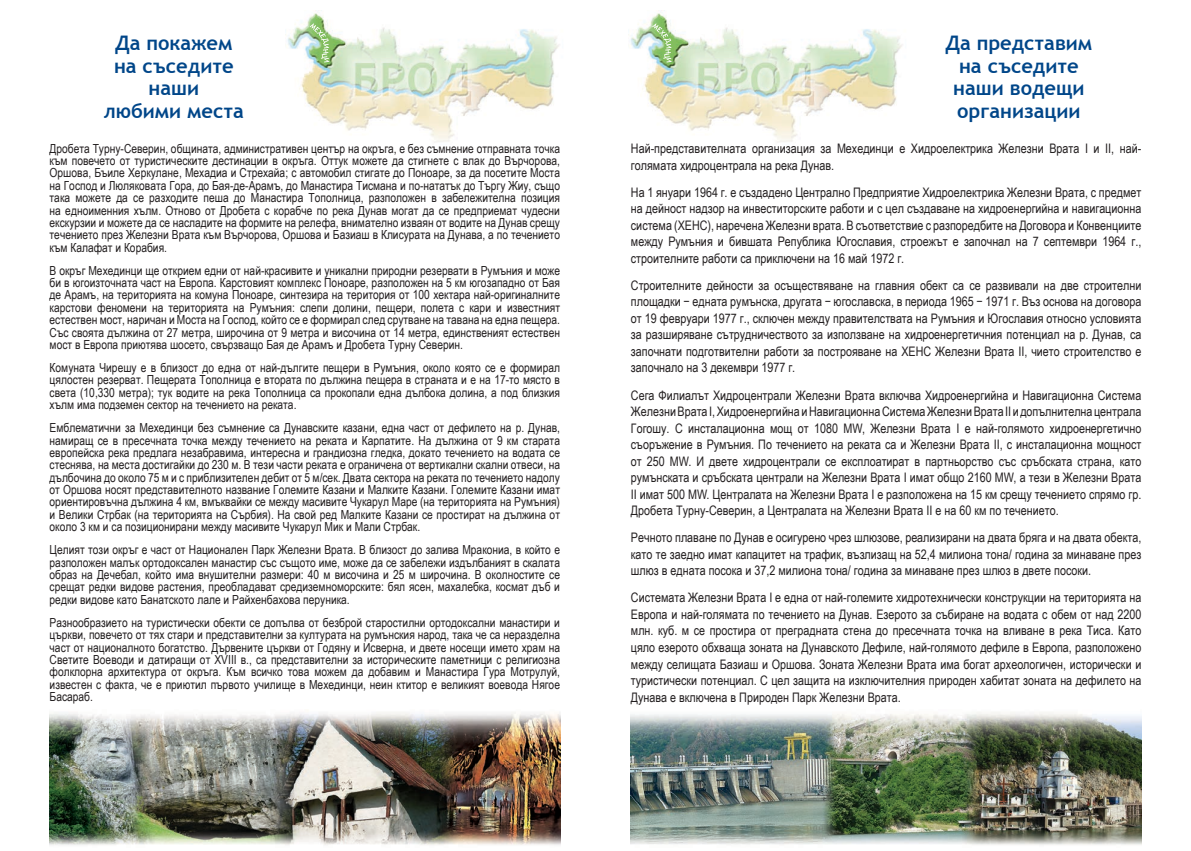
<style>
.page{position:relative;width:1191px;height:851px;background:#fff}
.page>*{position:absolute;margin:0;border:0;box-sizing:border-box;transform-origin:0 0}
.t1{font:700 20px/22.5px "Trebuchet MS";color:#004689;text-align:center}
.t2{font:13.12px/16.5px "Arial Narrow";color:#231f20;text-align:justify}
.t3{font:12.5px/12.4px "Arial Narrow";color:#231f20;text-align:justify}
</style>
<div class="page">
<img style="left:287px;top:10px;width:273px;height:133px">
<img style="left:630px;top:10px;width:273px;height:133px">
<svg style="left:310px;top:23px;width:19px;height:39px"></svg>
<svg style="left:652px;top:23px;width:20px;height:39px"></svg>
<img style="left:50px;top:712px;width:510px;height:133px">
<img style="left:631px;top:712px;width:510px;height:133px">
<h1 class="t1" style="left:104px;top:32px;width:142px">Да покажем на съседите наши<br>любими места</h1>
<h1 class="t1" style="left:945px;top:32px;width:148px">Да представим на съседите наши водещи организации</h1>
<p class="t3" style="left:50px;top:141px;width:512px">Дробета Турну-Северин, общината, административен център на окръга, е без съмнение отправната точка към повечето от туристическите дестинации в окръга. Оттук можете да стигнете с влак до Върчорова, Оршова, Бъиле Херкулане, Мехадиа и Стрехайа; с автомобил стигате до Поноаре, за да посетите Моста на Господ и Люляковата Гора, до Бая-де-Арамъ, до Манастира Тисмана и по-нататък до Търгу Жиу, също така можете да се разходите пеша до Манастира Тополница, разположен в забележителна позиция на едноименния хълм. Отново от Дробета с корабче по река Дунав могат да се предприемат чудесни екскурзии и можете да се насладите на формите на релефа, внимателно изваян от водите на Дунав срещу течението през Железни Врата към Върчорова, Оршова и Базиаш в Клисурата на Дунава, а по течението към Калафат и Корабия.</p>
<p class="t3" style="left:50px;top:263px;width:512px">В окръг Мехединци ще открием едни от най-красивите и уникални природни резервати в Румъния и може би в югоизточната част на Европа. Карстовият комплекс Поноаре, разположен на 5 км югозападно от Бая де Арамъ, на територията на комуна Поноаре, синтезира на територия от 100 хектара най-оригиналните карстови феномени на територията на Румъния: слепи долини, пещери, полета с кари и известният естествен мост, наричан и Моста на Господ, който се е формирал след срутване на тавана на една пещера.<br>Със своята дължина от 27 метра, широчина от 9 метра и височина от 14 метра, единственият естествен мост в Европа приютява шосето, свързващо Бая де Арамъ и Дробета Турну Северин.</p>
<p class="t3" style="left:50px;top:361px;width:512px">Комуната Чирешу е в близост до една от най-дългите пещери в Румъния, около която се е формирал цялостен резерват. Пещерата Тополница е втората по дължина пещера в страната и е на 17-то място в света (10,330 метра); тук водите на река Тополница са прокопали една дълбока долина, а под близкия хълм има подземен сектор на течението на реката.</p>
<p class="t3" style="left:50px;top:421px;width:512px">Емблематични за Мехединци без съмнение са Дунавските казани, една част от дефилето на р. Дунав, намиращ се в пресечната точка между течението на реката и Карпатите. На дължина от 9 км старата европейска река предлага незабравима, интересна и грандиозна гледка, докато течението на водата се стеснява, на места достигайки до 230 м. В тези части реката е ограничена от вертикални скални отвеси, на дълбочина до около 75 м и с приблизителен дебит от 5 м/сек. Двата сектора на реката по течението надолу от Оршова носят представителното название Големите Казани и Малките Казани. Големите Казани имат ориентировъчна дължина 4 км, вмъквайки се между масивите Чукарул Маре (на територията на Румъния) и Велики Стрбак (на територията на Сърбия). На свой ред Малките Казани се простират на дължина от около 3 км и са позиционирани между масивите Чукарул Мик и Мали Стрбак.</p>
<p class="t3" style="left:50px;top:543px;width:512px">Целият този окръг е част от Национален Парк Железни Врата. В близост до залива Мракониа, в който е разположен малък ортодоксален манастир със същото име, може да се забележи издълбаният в скалата образ на Дечебал, който има внушителни размери: 40 м височина и 25 м широчина. В околностите се срещат редки видове растения, преобладават средиземноморските: бял ясен, махалебка, космат дъб и редки видове като Банатското лале и Райхенбахова перуника.</p>
<p class="t3" style="left:50px;top:615px;width:512px">Разнообразието на туристически обекти се допълва от безброй старостилни ортодоксални манастири и църкви, повечето от тях стари и представителни за културата на румънския народ, така че са неразделна част от националното богатство. Дървените църкви от Годяну и Исверна, и двете носещи името храм на Светите Воеводи и датиращи от XVIII в., са представителни за историческите паметници с религиозна фолклорна архитектура от окръга. Към всичко това можем да добавим и Манастира Гура Мотрулуй, известен с факта, че е приютил първото училище в Мехединци, неин ктитор е великият воевода Нягое Басараб.</p>
<p class="t2" style="left:631px;top:140px;width:512px">Най-представителната организация за Мехединци е Хидроелектрика Железни Врата І и ІІ, най&shy;голямата хидроцентрала на река Дунав.</p>
<p class="t2" style="left:631px;top:183px;width:512px">На 1 януари 1964 г. е създадено Централно Предприятие Хидроелектрика Железни Врата, с предмет на дейност надзор на инвеститорските работи и с цел създаване на хидроенергийна и навигационна система (ХЕНС), наречена Железни врата. В съответствие с разпоредбите на Договора и Конвенциите между Румъния и бившата Република Югославия, строежът е започнал на 7 септември 1964 г., строителните работи са приключени на 16 май 1972 г.</p>
<p class="t2" style="left:631px;top:276px;width:512px">Строителните дейности за осъществяване на главния обект са се развивали на две строителни площадки − едната румънска, другата − югославска, в периода 1965 − 1971 г. Въз основа на договора от 19 февруари 1977 г., сключен между правителствата на Румъния и Югославия относно условията за разширяване сътрудничеството за използване на хидроенергетичния потенциал на р. Дунав, са започнати подготвителни работи за построяване на ХЕНС Железни Врата ІІ, чието строителство е започнало на 3 декември 1977 г.</p>
<p class="t2" style="left:631px;top:386px;width:512px">Сега Филиалът Хидроцентрали Железни Врата включва Хидроенергийна и Навигационна Система Железни Врата І, Хидроенергийна и Навигационна Система Железни Врата ІІ и допълнителна централа Гогошу. С инсталационна мощ от 1080 MW, Железни Врата І е най-голямото хидроенергетично съоръжение в Румъния. По течението на реката са и Железни Врата ІІ, с инсталационна мощност от 250 MW. И двете хидроцентрали се експлоатират в партньорство със сръбската страна, като румънската и сръбската централи на Железни Врата І имат общо 2160 MW, а тези в Железни Врата II имат 500 MW. Централата на Железни Врата І е разположена на 15 км срещу течението спрямо гр.<br>Дробета Турну-Северин, а Централата на Железни Врата ІІ е на 60 км по течението.</p>
<p class="t2" style="left:631px;top:529px;width:512px">Речното плаване по Дунав е осигурено чрез шлюзове, реализирани на двата бряга и на двата обекта, като те заедно имат капацитет на трафик, възлизащ на 52,4 милиона тона/ година за минаване през шлюз в едната посока и 37,2 милиона тона/ година за минаване през шлюз в двете посоки.</p>
<p class="t2" style="left:631px;top:589px;width:512px">Системата Железни Врата І е една от най-големите хидротехнически конструкции на територията на Европа и най-голямата по течението на Дунав. Езерото за събиране на водата с обем от над 2200 млн. куб. м се простира от преградната стена до пресечната точка на вливане в река Тиса. Като цяло езерото обхваща зоната на Дунавското Дефиле, най-голямото дефиле в Европа, разположено между селищата Базиаш и Оршова. Зоната Железни Врата има богат археологичен, исторически и туристически потенциал. С цел защита на изключителния природен хабитат зоната на дефилето на Дунава е включена в Природен Парк Железни Врата.</p>
</div>
